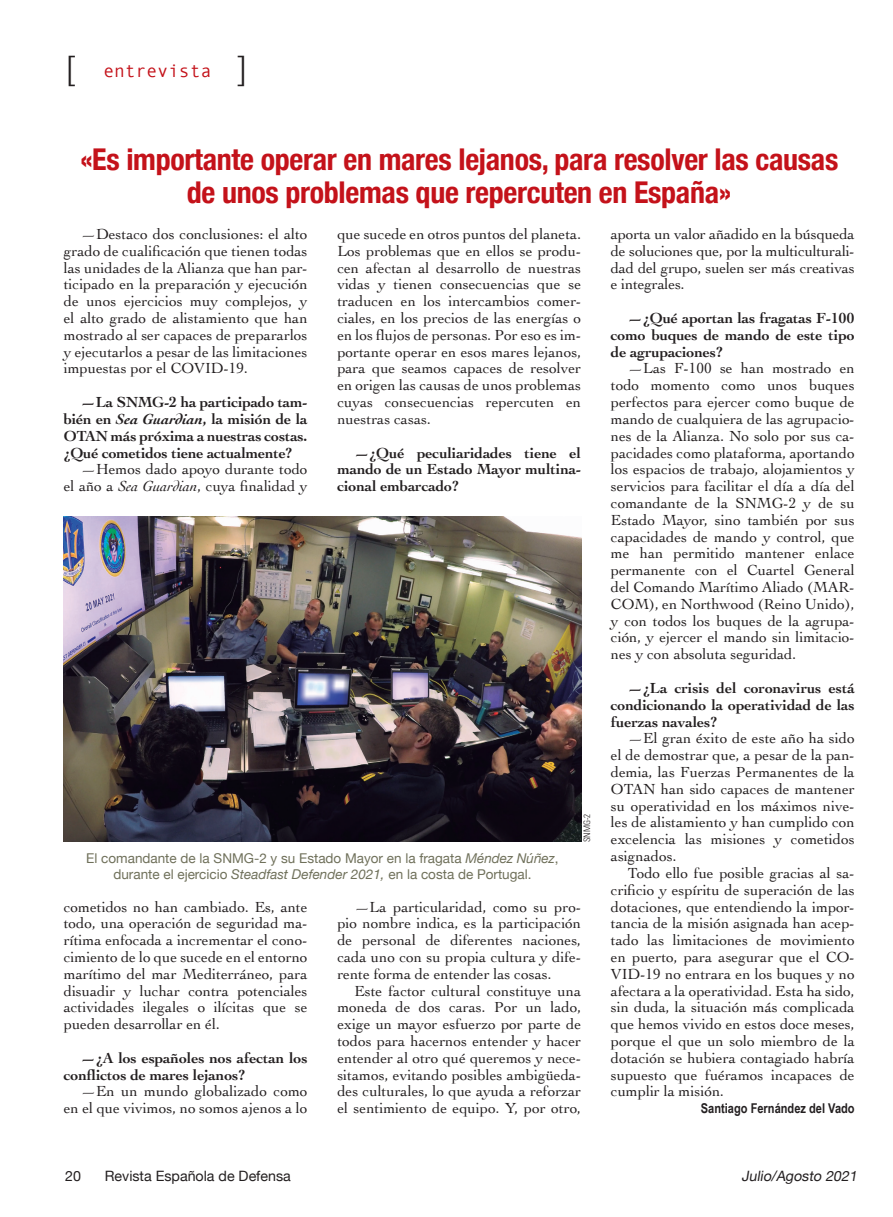
<style>
.page{position:relative;width:893px;height:1217px;background:#fff}
.page>*{position:absolute;margin:0;border:0;box-sizing:border-box;transform-origin:0 0}
.t1{font:300 33px "Helvetica";color:#231f20}
.Coro-Sumario{font:700 condensed 30px/33px "Helvetica Neue";letter-spacing:-.01em;color:#c4121a;text-align:center}
.t2{font:18px "Monotypecom";color:#c4121a}
.Texto_general{font:15.3px/16.8px "Cochin";color:#231f20;text-align:justify}
.Texto_general-2{font:700 15.3px/16.8px "Cochin";letter-spacing:-.005em;color:#231f20;text-align:justify}
.t3{font:14.25px "Helvetica Neue";color:#231f20}
.t4{font:italic 14.25px "Helvetica Neue";color:#231f20}
.Pie_de_foto{font:13.5px/15.8px "Helvetica Neue";color:#6f705a;text-align:center}
.Firma{font:700 13.5px "Arial Narrow";color:#231f20}
.Crédito_foto{font:300 condensed 9px "Univers";color:#231f20}
.s1{font-family:"Helvetica";font-weight:300;font-size:33px;color:#231f20}
.s2{font-style:italic}
</style>
<div class="page">
<img style="left:64px;top:516px;width:517px;height:325px">
<p class="t1" style="left:66px;top:40px;width:12px">[</p>
<p class="t2" style="left:103px;top:60px;width:145px">entrevista <span class="s1">]</span></p>
<p class="Coro-Sumario" style="left:80px;top:141px;width:760px">«Es importante operar en mares lejanos, para resolver las causas de unos problemas que repercuten en España»</p>
<p class="Texto_general" style="left:64px;top:225px;width:245px;text-indent:17px">—Destaco dos conclusiones: el alto grado de cualificación que tienen todas las unidades de la Alianza que han par&shy;ticipado en la preparación y ejecución de unos ejercicios muy complejos, y el alto grado de alistamiento que han mostrado al ser capaces de prepararlos y ejecutarlos a pesar de las limitaciones impuestas por el COVID-19.</p>
<p class="Texto_general-2" style="left:64px;top:393px;width:245px;text-indent:17px">—La SNMG-2 ha participado tam&shy;bién en <span class="s2">Sea Guardian</span>, la misión de la OTAN más próxima a nuestras costas. ¿Qué cometidos tiene actualmente?</p>
<p class="Texto_general" style="left:64px;top:460px;width:245px;text-align:right">—Hemos dado apoyo durante todo<br>el año a <span class="s2">Sea Guardian</span>, cuya finalidad y</p>
<p class="Texto_general" style="left:337px;top:225px;width:245px">que sucede en otros puntos del planeta.<br>Los problemas que en ellos se produ&shy;cen afectan al desarrollo de nuestras vidas y tienen consecuencias que se traducen en los intercambios comer&shy;ciales, en los precios de las energías o en los flujos de personas. Por eso es im&shy;portante operar en esos mares lejanos, para que seamos capaces de resolver en origen las causas de unos problemas cuyas consecuencias repercuten en nuestras casas.</p>
<p class="Texto_general-2" style="left:337px;top:443px;width:245px;text-indent:17px">—¿Qué peculiaridades tiene el mando de un Estado Mayor multina&shy;cional embarcado?</p>
<p class="Crédito_foto" style="left:582px;top:841px;width:30px;rotate:-90deg">SNMG-2</p>
<p class="Pie_de_foto" style="left:86px;top:851px;width:474px">El comandante de la SNMG-2 y su Estado Mayor en la fragata <span class="s2">Méndez Núñez</span>, durante el ejercicio <span class="s2">Steadfast Defender 2021,</span> en la costa de Portugal.</p>
<p class="Texto_general" style="left:64px;top:897px;width:245px">cometidos no han cambiado. Es, ante todo, una operación de seguridad ma&shy;rítima enfocada a incrementar el cono&shy;cimiento de lo que sucede en el entorno marítimo del mar Mediterráneo, para disuadir y luchar contra potenciales actividades ilegales o ilícitas que se pueden desarrollar en él.</p>
<p class="Texto_general-2" style="left:64px;top:1048px;width:245px;text-indent:17px">—¿A los españoles nos afectan los conflictos de mares lejanos?</p>
<p class="Texto_general" style="left:64px;top:1082px;width:245px;text-align:right">—En un mundo globalizado como en el que vivimos, no somos ajenos a lo</p>
<p class="Texto_general" style="left:337px;top:897px;width:245px;text-indent:17px">—La particularidad, como su pro&shy;pio nombre indica, es la participación de personal de diferentes naciones, cada uno con su propia cultura y dife&shy;rente forma de entender las cosas.</p>
<p class="Texto_general" style="left:337px;top:981px;width:245px;text-indent:17px">Este factor cultural constituye una moneda de dos caras. Por un lado, exige un mayor esfuerzo por parte de todos para hacernos entender y hacer entender al otro qué queremos y nece&shy;sitamos, evitando posibles ambigüeda&shy;des culturales, lo que ayuda a reforzar el sentimiento de equipo. Y, por otro,</p>
<p class="Texto_general" style="left:611px;top:225px;width:245px">aporta un valor añadido en la búsqueda de soluciones que, por la multiculturali&shy;dad del grupo, suelen ser más creativas e integrales.</p>
<p class="Texto_general-2" style="left:611px;top:309px;width:245px;text-indent:17px">—¿Qué aportan las fragatas F-100 como buques de mando de este tipo de agrupaciones?</p>
<p class="Texto_general" style="left:611px;top:359px;width:245px;text-indent:17px">—Las F-100 se han mostrado en todo momento como unos buques perfectos para ejercer como buque de mando de cualquiera de las agrupacio&shy;nes de la Alianza. No solo por sus ca&shy;pacidades como plataforma, aportando los espacios de trabajo, alojamientos y servicios para facilitar el día a día del comandante de la SNMG-2 y de su Estado Mayor, sino también por sus capacidades de mando y control, que me han permitido mantener enlace permanente con el Cuartel General del Comando Marítimo Aliado (MAR-COM), en Northwood (Reino Unido), y con todos los buques de la agrupa&shy;ción, y ejercer el mando sin limitacio&shy;nes y con absoluta seguridad.</p>
<p class="Texto_general-2" style="left:611px;top:678px;width:245px;text-indent:17px">—¿La crisis del coronavirus está condicionando la operatividad de las fuerzas navales?</p>
<p class="Texto_general" style="left:611px;top:729px;width:245px;text-indent:17px">—El gran éxito de este año ha sido el de demostrar que, a pesar de la pan&shy;demia, las Fuerzas Permanentes de la OTAN han sido capaces de mantener su operatividad en los máximos nive&shy;les de alistamiento y han cumplido con excelencia las misiones y cometidos asignados.</p>
<p class="Texto_general" style="left:611px;top:863px;width:245px;text-indent:17px">Todo ello fue posible gracias al sa&shy;crificio y espíritu de superación de las dotaciones, que entendiendo la impor&shy;tancia de la misión asignada han acep&shy;tado las limitaciones de movimiento en puerto, para asegurar que el CO-VID-19 no entrara en los buques y no afectara a la operatividad. Esta ha sido, sin duda, la situación más complicada que hemos vivido en estos doce meses, porque el que un solo miembro de la dotación se hubiera contagiado habría supuesto que fuéramos incapaces de cumplir la misión.</p>
<p class="Firma" style="left:701px;top:1097px;width:155px">Santiago Fernández del Vado</p>
<p class="t3" style="left:65px;top:1165px;width:17px">20</p>
<p class="t3" style="left:105px;top:1165px;width:188px">Revista Española de Defensa</p>
<p class="t4" style="left:741px;top:1165px;width:121px">Julio/Agosto 2021</p>
</div>
